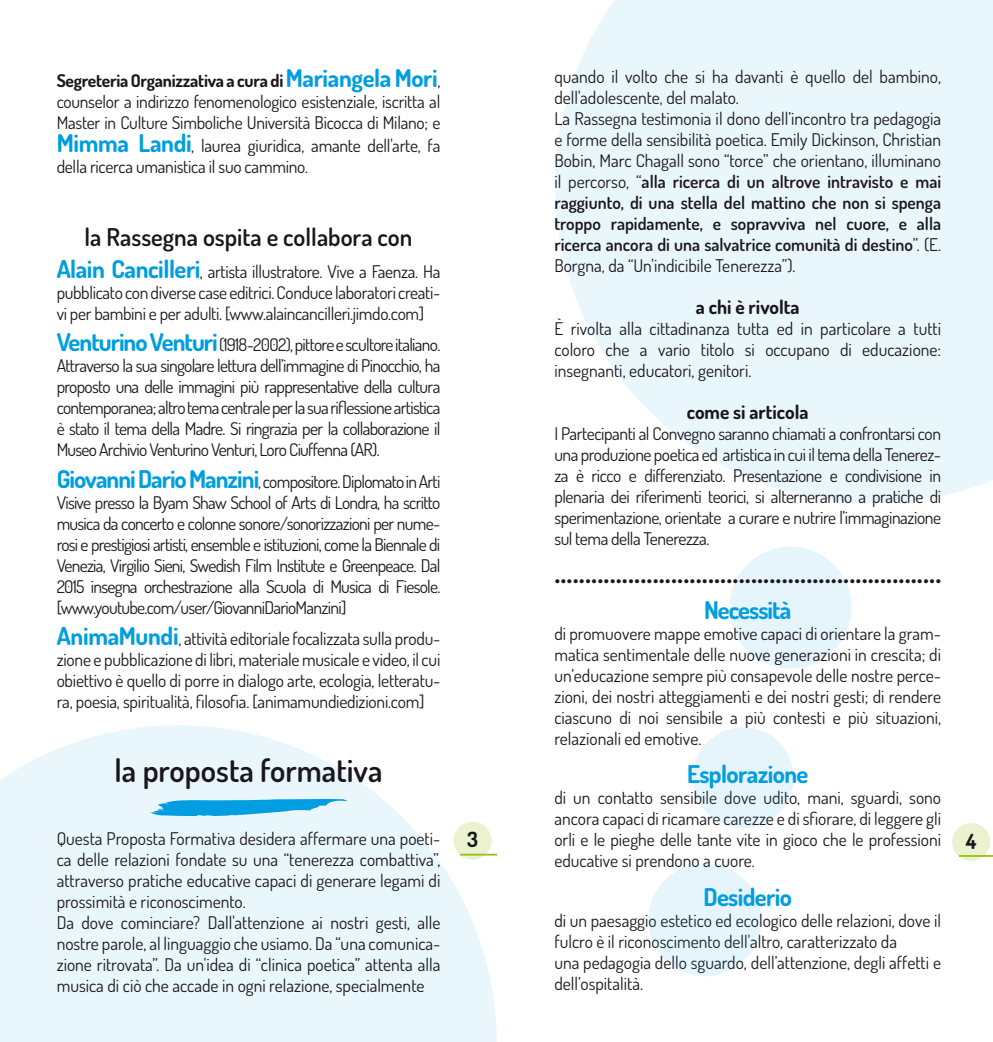
<style>
.page{position:relative;width:993px;height:1042px;background:#fff}
.page>*{position:absolute;margin:0;border:0;box-sizing:border-box;transform-origin:0 0}
.t1{font:600 31.5px "Dosis";color:#1a171c}
.t2{font:700 24.5px "Dosis";letter-spacing:-.025em;color:#009ee0}
.t3{font:600 24.5px "Dosis";color:#1a171c}
.t4{font:700 21px "Dosis";color:#1a171c}
.t5{font:19.25px "Dosis";color:#1a171c}
.t6{font:700 19.25px "Dosis";color:#1a171c}
.t7{font:17.5px/21px "Dosis";color:#1a171c;text-align:justify}
.s1{font-weight:700}
.s2{font-weight:700;font-size:24.5px;color:#009ee0}
.s3{font-weight:600}
</style>
<div class="page">
<svg style="left:0;top:725px;width:496px;height:317px;fill:#e9f6fc"></svg>
<svg style="left:150px;top:798px;width:198px;height:18px"></svg>
<hr style="left:460px;top:854px;width:37px;height:1px;background:#97bf0d">
<div style="left:951px;top:823px;width:38px;height:38px;background:#eaf2cf;border-radius:50%"></div>
<svg style="left:555px;top:0;width:437px;height:503px;fill:#e9f6fc"></svg>
<div style="left:729px;top:546px;width:122px;height:123px;background:#e6f5fb;border-radius:50%"></div>
<div style="left:692px;top:727px;width:101px;height:101px;background:#e6f5fb;border-radius:50%"></div>
<div style="left:648px;top:863px;width:113px;height:113px;background:#e6f5fb;border-radius:50%"></div>
<hr style="left:958px;top:855px;width:34px;height:2px;background:#97bf0d">
<p class="t7" style="left:57px;top:69px;width:385px"><span class="s1">Segreteria Organizzativa a cura di</span> <span class="s2">Mariangela Mori</span>, counselor a indirizzo fenomenologico esistenziale, iscritta al Master in Culture Simboliche Università Bicocca di Milano; e</p>
<p class="t7" style="left:57px;top:134px;width:385px"><span class="s2">Mimma Landi</span>, laurea giuridica, amante dell'arte, fa della ricerca umanistica il suo cammino.</p>
<h2 class="t3" style="left:84px;top:221px;width:329px">la Rassegna ospita e collabora con</h2>
<p class="t7" style="left:57px;top:260px;width:385px"><span class="s2">Alain Cancilleri</span>, artista illustratore. Vive a Faenza. Ha pubblicato con diverse case editrici. Conduce laboratori creati&shy;vi per bambini e per adulti. [www.alaincancilleri.jimdo.com]</p>
<p class="t7" style="left:57px;top:334px;width:385px"><span class="s2">Venturino Venturi</span> (1918-2002), pittore e scultore italiano.<br>Attraverso la sua singolare lettura dell’immagine di Pinocchio, ha proposto una delle immagini più rappresentative della cultura contemporanea; altro tema centrale per la sua riflessione artistica è stato il tema della Madre. Si ringrazia per la collaborazione il Museo Archivio Venturino Venturi, Loro Ciuffenna (AR).</p>
<p class="t7" style="left:57px;top:470px;width:385px"><span class="s2">Giovanni Dario Manzini</span>, compositore. Diplomato in Arti Visive presso la Byam Shaw School of Arts di Londra, ha scritto musica da concerto e colonne sonore/sonorizzazioni per nume&shy;rosi e prestigiosi artisti, ensemble e istituzioni, come la Biennale di Venezia, Virgilio Sieni, Swedish Film Institute e Greenpeace. Dal 2015 insegna orchestrazione alla Scuola di Musica di Fiesole. [www.youtube.com/user/GiovanniDarioManzini]</p>
<p class="t7" style="left:57px;top:628px;width:385px"><span class="s2">AnimaMundi</span>, attività editoriale focalizzata sulla produ&shy;zione e pubblicazione di libri, materiale musicale e video, il cui obiettivo è quello di porre in dialogo arte, ecologia, letteratu&shy;ra, poesia, spiritualità, filosofia. [animamundiedizioni.com]</p>
<h1 class="t1" style="left:114px;top:750px;width:269px">la proposta formativa</h1>
<p class="t7" style="left:57px;top:827px;width:385px;text-align:left">Questa Proposta Formativa desidera affermare una poeti&shy;ca delle relazioni fondate su una “tenerezza combattiva”, attraverso pratiche educative capaci di generare legami di prossimità e riconoscimento.<br>Da dove cominciare? Dall'attenzione ai nostri gesti, alle nostre parole, al linguaggio che usiamo. Da “una comunica&shy;zione ritrovata”. Da un'idea di “clinica poetica” attenta alla musica di ciò che accade in ogni relazione, specialmente</p>
<p class="t4" style="left:467px;top:826px;width:12px">3</p>
<p class="t7" style="left:554px;top:66px;width:388px;text-align:left">quando il volto che si ha davanti è quello del bambino, dell'adolescente, del malato.<br>La Rassegna testimonia il dono dell’incontro tra pedagogia e forme della sensibilità poetica. Emily Dickinson, Christian Bobin, Marc Chagall sono “torce” che orientano, illuminano il percorso, “<span class="s3">alla ricerca di un altrove intravisto e mai raggiunto, di una stella del mattino che non si spenga troppo rapidamente, e sopravviva nel cuore, e alla ricerca ancora di una salvatrice comunità di destino</span>”. (E.<br>Borgna, da “Un'indicibile Tenerezza”).</p>
<p class="t6" style="left:695px;top:295px;width:105px">a chi è rivolta</p>
<p class="t7" style="left:554px;top:318px;width:388px">È rivolta alla cittadinanza tutta ed in particolare a tutti coloro che a vario titolo si occupano di educazione: insegnanti, educatori, genitori.</p>
<p class="t6" style="left:686px;top:400px;width:123px">come si articola</p>
<p class="t7" style="left:554px;top:423px;width:388px">I Partecipanti al Convegno saranno chiamati a confrontarsi con una produzione poetica ed artistica in cui il tema della Tenerez&shy;za è ricco e differenziato. Presentazione e condivisione in plenaria dei riferimenti teorici, si alterneranno a pratiche di sperimentazione, orientate a curare e nutrire l’immaginazione sul tema della Tenerezza.</p>
<p class="t5" style="left:554px;top:567px;width:388px">•••••••••••••••••••••••••••••••••••••••••••••••••••••••••••••••</p>
<h2 class="t2" style="left:703px;top:594px;width:89px">Necessità</h2>
<p class="t7" style="left:554px;top:622px;width:388px">di promuovere mappe emotive capaci di orientare la gram&shy;matica sentimentale delle nuove generazioni in crescita; di un’educazione sempre più consapevole delle nostre perce&shy;zioni, dei nostri atteggiamenti e dei nostri gesti; di rendere ciascuno di noi sensibile a più contesti e più situazioni, relazionali ed emotive.</p>
<h2 class="t2" style="left:686px;top:758px;width:123px">Esplorazione</h2>
<p class="t7" style="left:554px;top:787px;width:388px">di un contatto sensibile dove udito, mani, sguardi, sono ancora capaci di ricamare carezze e di sfiorare, di leggere gli orli e le pieghe delle tante vite in gioco che le professioni educative si prendono a cuore.</p>
<h2 class="t2" style="left:703px;top:881px;width:90px">Desiderio</h2>
<p class="t7" style="left:554px;top:909px;width:388px;text-align:left">di un paesaggio estetico ed ecologico delle relazioni, dove il fulcro è il riconoscimento dell'altro, caratterizzato da<br>una pedagogia dello sguardo, dell’attenzione, degli affetti e dell’ospitalità.</p>
<p class="t4" style="left:965px;top:827px;width:12px">4</p>
</div>
